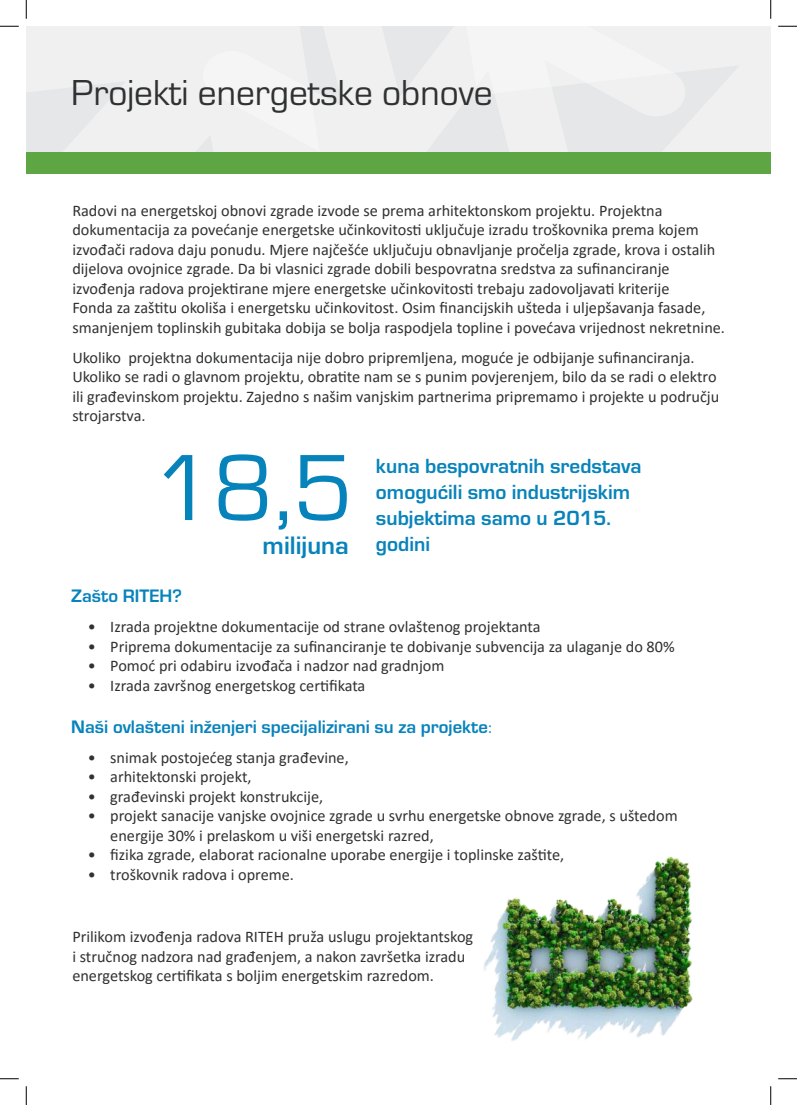
<style>
.page{position:relative;width:797px;height:1105px;background:#fff}
.page>*{position:absolute;margin:0;border:0;box-sizing:border-box;transform-origin:0 0}
.t1{font:97.5px "Eurostile";color:#0783bc}
.t2{font:37.5px "Eurostile";color:#303131}
.t3{font:700 26.25px "Eurostile";color:#0783bc}
.t4{font:700 21.25px/26.2px "Eurostile";color:#0783bc}
.t5{font:700 18.75px "Eurostile";color:#0783bc}
.t6{font:16.25px/19.5px "Calibri";color:#303131}
.s1{font-family:"Calibri";font-weight:400;font-size:16.25px}
</style>
<div class="page">
<div style="left:26px;top:26px;width:744px;height:148px;background:#5ea644"></div>
<img style="left:26px;top:26px;width:744px;height:125px">
<img style="left:484px;top:856px;width:209px;height:185px">
<svg style="left:0;top:25px;width:19px;height:2px"></svg>
<svg style="left:778px;top:25px;width:19px;height:2px"></svg>
<svg style="left:0;top:1078px;width:19px;height:1px"></svg>
<svg style="left:778px;top:1078px;width:19px;height:1px"></svg>
<svg style="left:25px;top:0;width:2px;height:19px"></svg>
<svg style="left:25px;top:1086px;width:2px;height:19px"></svg>
<svg style="left:770px;top:0;width:1px;height:19px"></svg>
<svg style="left:770px;top:1086px;width:1px;height:19px"></svg>
<h2 class="t2" style="left:71px;top:70px;width:423px">Projekti energetske obnove</h2>
<p class="t6" style="left:72px;top:200px;width:654px">Radovi na energetskoj obnovi zgrade izvode se prema arhitektonskom projektu. Projektna dokumentacija za povećanje energetske učinkovitosti uključuje izradu troškovnika prema kojem izvođači radova daju ponudu. Mjere najčešće uključuju obnavljanje pročelja zgrade, krova i ostalih dijelova ovojnice zgrade. Da bi vlasnici zgrade dobili bespovratna sredstva za sufinanciranje izvođenja radova projektirane mjere energetske učinkovitosti trebaju zadovoljavati kriterije<br>Fonda za zaštitu okoliša i energetsku učinkovitost. Osim financijskih ušteda i uljepšavanja fasade, smanjenjem toplinskih gubitaka dobija se bolja raspodjela topline i povećava vrijednost nekretnine.</p>
<p class="t6" style="left:72px;top:347px;width:648px">Ukoliko projektna dokumentacija nije dobro pripremljena, moguće je odbijanje sufinanciranja.<br>Ukoliko se radi o glavnom projektu, obratite nam se s punim povjerenjem, bilo da se radi o elektro ili građevinskom projektu. Zajedno s našim vanjskim partnerima pripremamo i projekte u području strojarstva.</p>
<h1 class="t1" style="left:154px;top:429px;width:200px">18,5</h1>
<h3 class="t3" style="left:262px;top:529px;width:88px">milijuna</h3>
<h3 class="t4" style="left:376px;top:452px;width:267px">kuna bespovratnih sredstava omogućili smo industrijskim subjektima samo u 2015. godini</h3>
<p class="t5" style="left:71px;top:585px;width:112px">Zašto RITEH?</p>
<p class="t6" style="left:88px;top:617px;width:454px">• Izrada projektne dokumentacije od strane ovlaštenog projektanta</p>
<p class="t6" style="left:88px;top:636px;width:588px">• Priprema dokumentacije za sufinanciranje te dobivanje subvencija za ulaganje do 80%</p>
<p class="t6" style="left:88px;top:656px;width:358px">• Pomoć pri odabiru izvođača i nadzor nad gradnjom</p>
<p class="t6" style="left:88px;top:675px;width:279px">• Izrada završnog energetskog certifikata</p>
<p class="t5" style="left:71px;top:715px;width:422px">Naši ovlašteni inženjeri specijalizirani su za projekte<span class="s1">:</span></p>
<p class="t6" style="left:88px;top:747px;width:262px">• snimak postojećeg stanja građevine,</p>
<p class="t6" style="left:88px;top:767px;width:165px">• arhitektonski projekt,</p>
<p class="t6" style="left:88px;top:786px;width:237px">• građevinski projekt konstrukcije,</p>
<p class="t6" style="left:110px;top:806px;width:569px;text-indent:-22px">• projekt sanacije vanjske ovojnice zgrade u svrhu energetske obnove zgrade, s uštedom energije 30% i prelaskom u viši energetski razred,</p>
<p class="t6" style="left:88px;top:845px;width:478px">• fizika zgrade, elaborat racionalne uporabe energije i toplinske zaštite,</p>
<p class="t6" style="left:88px;top:864px;width:208px">• troškovnik radova i opreme.</p>
<p class="t6" style="left:72px;top:927px;width:402px">Prilikom izvođenja radova RITEH pruža uslugu projektantskog i stručnog nadzora nad građenjem, a nakon završetka izradu energetskog certifikata s boljim energetskim razredom.</p>
</div>
